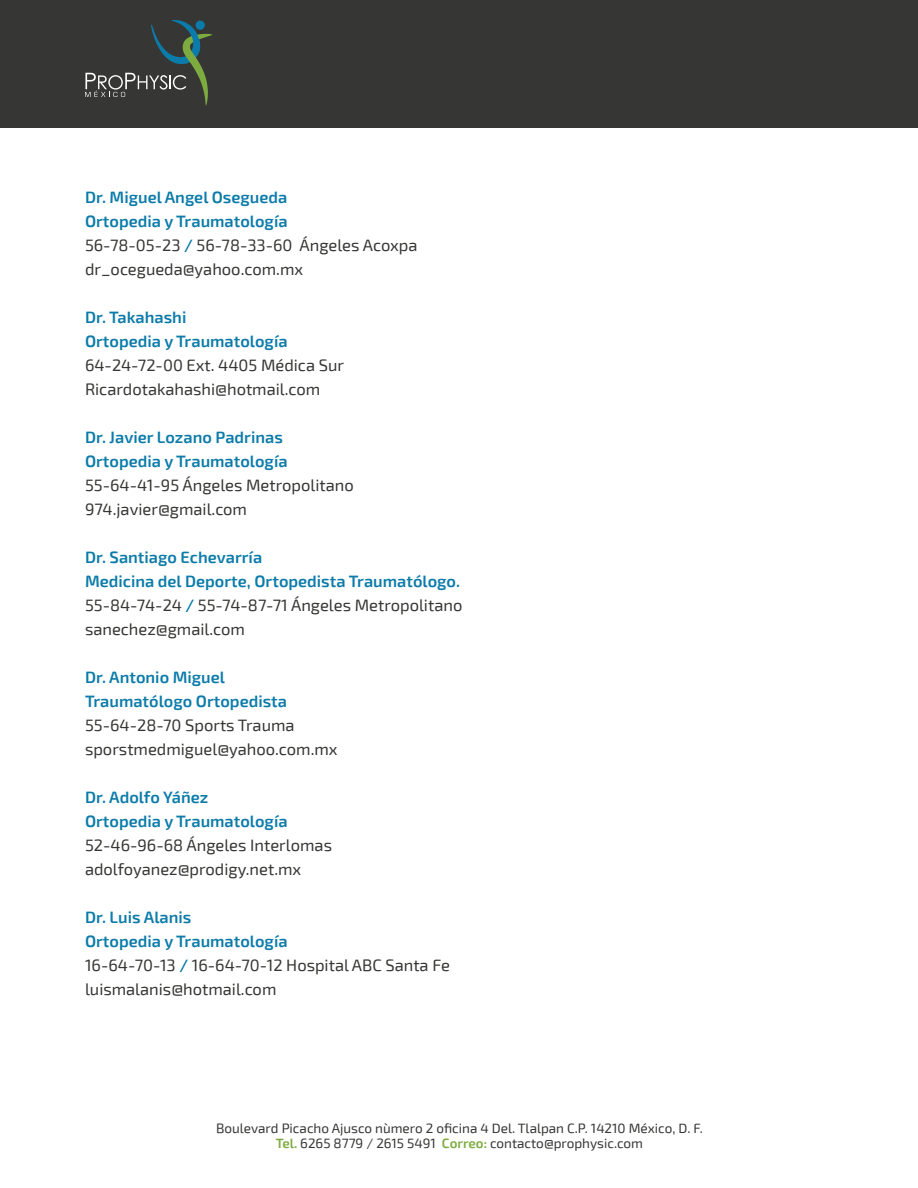
<style>
.page{position:relative;width:918px;height:1188px;background:#fff}
.page>*{position:absolute;margin:0;border:0;box-sizing:border-box;transform-origin:0 0}
.t1{font:16.5px "Exo 2";color:#363634}
.t2{font:600 16.5px "Exo 2";color:#0b7ba9}
.t3{font:13.5px/15px "Exo 2";color:#363634;text-align:center}
.s1{font-weight:600;color:#0b7ba9}
.s2{font-weight:600;color:#7dab40}
</style>
<div class="page">
<div style="left:0;top:0;width:918px;height:128px;background:#363634"></div>
<svg style="left:85px;top:19px;width:128px;height:87px"></svg>
<p class="t2" style="left:85px;top:187px;width:204px">Dr. Miguel Angel Osegueda</p>
<p class="t2" style="left:85px;top:211px;width:204px">Ortopedia y Traumatología</p>
<p class="t1" style="left:85px;top:235px;width:334px">56-78-05-23 <span class="s1">/</span> 56-78-33-60 Ángeles Acoxpa</p>
<p class="t1" style="left:85px;top:259px;width:220px">dr_ocegueda@yahoo.com.mx</p>
<p class="t2" style="left:85px;top:307px;width:103px">Dr. Takahashi</p>
<p class="t2" style="left:85px;top:331px;width:204px">Ortopedia y Traumatología</p>
<p class="t1" style="left:85px;top:355px;width:261px">64-24-72-00 Ext. 4405 Médica Sur</p>
<p class="t1" style="left:85px;top:379px;width:237px">Ricardotakahashi@hotmail.com</p>
<p class="t2" style="left:85px;top:427px;width:199px">Dr. Javier Lozano Padrinas</p>
<p class="t2" style="left:85px;top:451px;width:204px">Ortopedia y Traumatología</p>
<p class="t1" style="left:85px;top:475px;width:270px">55-64-41-95 Ángeles Metropolitano</p>
<p class="t1" style="left:85px;top:499px;width:164px">974.javier@gmail.com</p>
<p class="t2" style="left:85px;top:547px;width:179px">Dr. Santiago Echevarría</p>
<p class="t2" style="left:85px;top:571px;width:377px">Medicina del Deporte, Ortopedista Traumatólogo.</p>
<p class="t1" style="left:85px;top:595px;width:379px">55-84-74-24 <span class="s1">/</span> 55-74-87-71 Ángeles Metropolitano</p>
<p class="t1" style="left:85px;top:619px;width:161px">sanechez@gmail.com</p>
<p class="t2" style="left:85px;top:667px;width:142px">Dr. Antonio Miguel</p>
<p class="t2" style="left:85px;top:691px;width:204px">Traumatólogo Ortopedista</p>
<p class="t1" style="left:85px;top:715px;width:211px">55-64-28-70 Sports Trauma</p>
<p class="t1" style="left:85px;top:739px;width:254px">sporstmedmiguel@yahoo.com.mx</p>
<p class="t2" style="left:85px;top:787px;width:125px">Dr. Adolfo Yáñez</p>
<p class="t2" style="left:85px;top:811px;width:204px">Ortopedia y Traumatología</p>
<p class="t1" style="left:85px;top:835px;width:249px">52-46-96-68 Ángeles Interlomas</p>
<p class="t1" style="left:85px;top:859px;width:218px">adolfoyanez@prodigy.net.mx</p>
<p class="t2" style="left:85px;top:907px;width:108px">Dr. Luis Alanis</p>
<p class="t2" style="left:85px;top:931px;width:204px">Ortopedia y Traumatología</p>
<p class="t1" style="left:85px;top:955px;width:366px">16-64-70-13 <span class="s1">/</span> 16-64-70-12 Hospital ABC Santa Fe</p>
<p class="t1" style="left:85px;top:979px;width:193px">luismalanis@hotmail.com</p>
<p class="t3" style="left:216px;top:1121px;width:488px">Boulevard Picacho Ajusco nùmero 2 oficina 4 Del. Tlalpan C.P. 14210 México, D. F.<br><span class="s2">Tel.</span> 6265 8779 / 2615 5491 <span class="s2">Correo:</span> contacto@prophysic.com</p>
</div>
